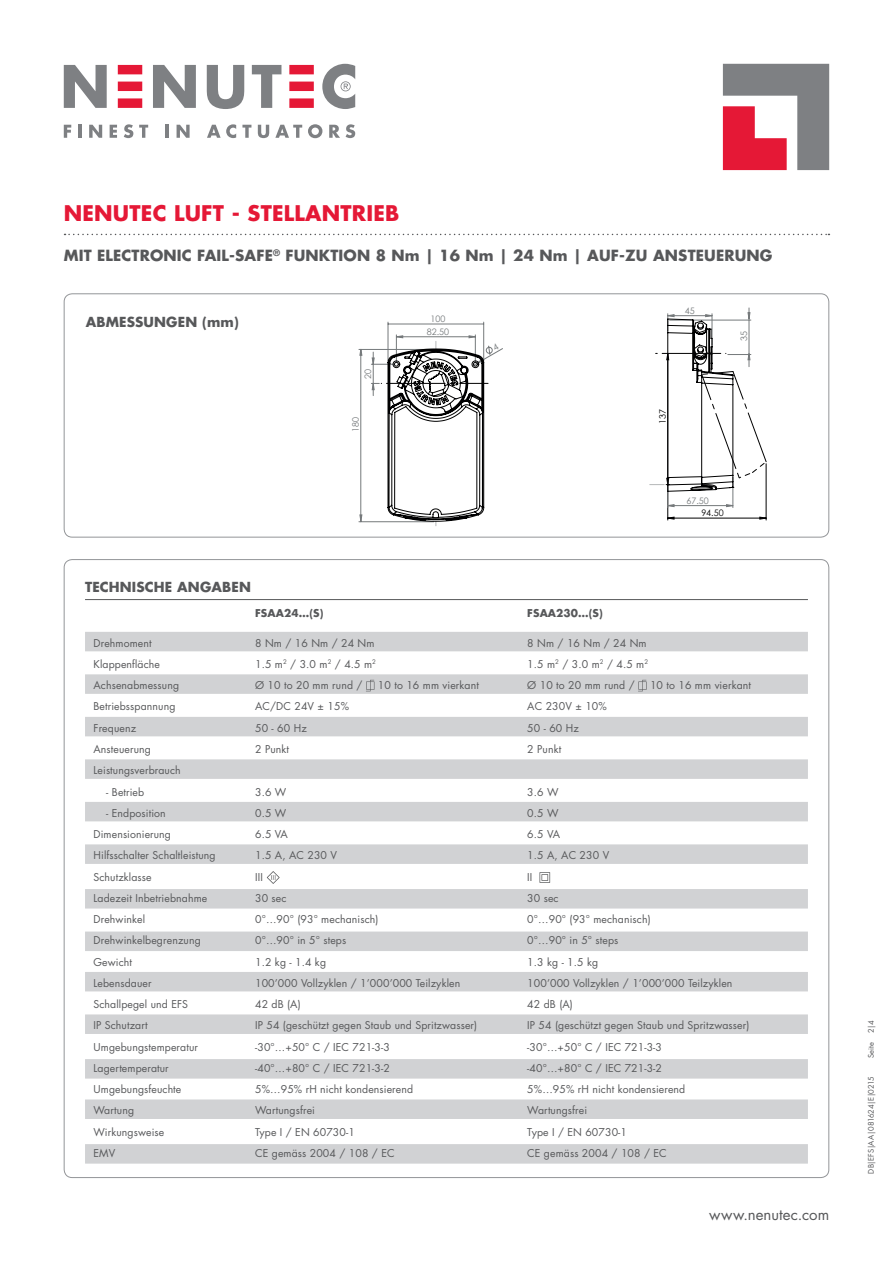
<style>
.page{position:relative;width:893px;height:1263px;background:#fff}
.page>*{position:absolute;margin:0;border:0;box-sizing:border-box;transform-origin:0 0}
.t1{font:700 21px "Futura Std";letter-spacing:.01em;color:#e51836}
.t2{font:700 15px "Futura Std";letter-spacing:.01em;color:#57585a}
.t3{font:15px "Futura Std";color:#57585a}
.t4{font:700 13.5px "Futura Std";letter-spacing:.01em;color:#57585a}
.t5{font:10.5px "Futura Std";letter-spacing:.01em;color:#57585a}
.t6{font:700 10.5px "Futura Std";letter-spacing:.01em;color:#57585a}
.t7{font:9px "Century Gothic";color:#75797b}
.t8{font:9px "Century Gothic";color:#000001}
.t9{font:7.5px "Futura Std";letter-spacing:.005em;color:#57585a}
</style>
<div class="page">
<hr style="left:359px;top:349px;width:75px;height:1px;background:#75797b">
<hr style="left:359px;top:521px;width:75px;height:1px;background:#75797b">
<hr style="left:483px;top:322px;width:1px;height:39px;background:#75797b">
<hr style="left:388px;top:322px;width:1px;height:39px;background:#75797b">
<hr style="left:388px;top:324px;width:96px;height:1px;background:#75797b">
<svg style="left:359px;top:348px;width:4px;height:174px"></svg>
<hr style="left:766px;top:464px;width:1px;height:56px;background:#000001">
<hr style="left:667px;top:479px;width:1px;height:41px;background:#000001">
<svg style="left:667px;top:516px;width:100px;height:4px"></svg>
<svg style="left:650px;top:308px;width:117px;height:200px"></svg>
<hr style="left:85px;top:599px;width:723px;height:1px;background:#57585a">
<div style="left:85px;top:632px;width:723px;height:19px;background:#d1d2d4"></div>
<div style="left:85px;top:674px;width:723px;height:20px;background:#d1d2d4"></div>
<div style="left:85px;top:717px;width:723px;height:19px;background:#d1d2d4"></div>
<div style="left:85px;top:759px;width:723px;height:20px;background:#d1d2d4"></div>
<div style="left:85px;top:802px;width:723px;height:19px;background:#d1d2d4"></div>
<div style="left:85px;top:844px;width:723px;height:20px;background:#d1d2d4"></div>
<div style="left:85px;top:889px;width:723px;height:19px;background:#d1d2d4"></div>
<div style="left:85px;top:931px;width:723px;height:20px;background:#d1d2d4"></div>
<div style="left:85px;top:972px;width:723px;height:19px;background:#d1d2d4"></div>
<div style="left:85px;top:1014px;width:723px;height:20px;background:#d1d2d4"></div>
<div style="left:85px;top:1059px;width:723px;height:19px;background:#d1d2d4"></div>
<div style="left:85px;top:1099px;width:723px;height:20px;background:#d1d2d4"></div>
<div style="left:85px;top:1144px;width:723px;height:19px;background:#d1d2d4"></div>
<svg style="left:366px;top:680px;width:8px;height:11px"></svg>
<svg style="left:638px;top:680px;width:9px;height:11px"></svg>
<svg style="left:267px;top:871px;width:13px;height:13px"></svg>
<svg style="left:539px;top:872px;width:11px;height:11px"></svg>
<div style="left:64px;top:293px;width:765px;height:244px;border:1px solid #939598;border-radius:8px"></div>
<svg style="left:65px;top:234px;width:764px;height:1px"></svg>
<svg style="left:723px;top:64px;width:106px;height:106px"></svg>
<svg style="left:118px;top:65px;width:24px;height:43px"></svg>
<svg style="left:289px;top:65px;width:25px;height:43px"></svg>
<svg style="left:64px;top:65px;width:43px;height:43px"></svg>
<svg style="left:153px;top:65px;width:43px;height:43px"></svg>
<svg style="left:207px;top:65px;width:37px;height:44px"></svg>
<svg style="left:252px;top:65px;width:29px;height:43px"></svg>
<svg style="left:322px;top:64px;width:33px;height:45px"></svg>
<svg style="left:64px;top:125px;width:7px;height:13px"></svg>
<hr style="left:78px;top:125px;width:4px;height:13px;background:#7e8083">
<svg style="left:89px;top:125px;width:13px;height:13px"></svg>
<svg style="left:110px;top:125px;width:7px;height:13px"></svg>
<svg style="left:124px;top:124px;width:9px;height:14px"></svg>
<svg style="left:139px;top:125px;width:9px;height:13px"></svg>
<svg style="left:166px;top:125px;width:3px;height:13px"></svg>
<svg style="left:177px;top:125px;width:13px;height:13px"></svg>
<svg style="left:207px;top:124px;width:29px;height:14px"></svg>
<svg style="left:242px;top:125px;width:9px;height:13px"></svg>
<svg style="left:258px;top:125px;width:11px;height:13px"></svg>
<svg style="left:275px;top:125px;width:27px;height:13px"></svg>
<svg style="left:308px;top:124px;width:14px;height:14px"></svg>
<svg style="left:329px;top:125px;width:11px;height:13px"></svg>
<svg style="left:346px;top:124px;width:9px;height:14px"></svg>
<svg style="left:371px;top:335px;width:132px;height:191px"></svg>
<h1 class="t1" style="left:64px;top:200px;width:337px">NENUTEC LUFT - STELLANTRIEB</h1>
<h2 class="t2" style="left:64px;top:245px;width:710px">MIT ELECTRONIC FAIL-SAFE<sup>®</sup> FUNKTION 8 Nm | 16 Nm | 24 Nm | AUF-ZU ANSTEUERUNG</h2>
<p class="t4" style="left:86px;top:312px;width:154px">ABMESSUNGEN (mm)</p>
<p class="t4" style="left:85px;top:577px;width:167px">TECHNISCHE ANGABEN</p>
<p class="t7" style="left:363px;top:379px;width:11px;rotate:-90deg">20</p>
<p class="t7" style="left:350px;top:432px;width:16px;rotate:-90deg">180</p>
<p class="t7" style="left:431px;top:313px;width:16px">100</p>
<p class="t7" style="left:427px;top:326px;width:24px">82.50</p>
<p class="t6" style="left:255px;top:606px;width:70px">FSAA24…(S)</p>
<p class="t6" style="left:527px;top:606px;width:77px">FSAA230…(S)</p>
<p class="t7" style="left:685px;top:305px;width:11px">45</p>
<p class="t8" style="left:657px;top:424px;width:16px;rotate:-90deg">137</p>
<p class="t7" style="left:738px;top:341px;width:11px;rotate:-90deg">35</p>
<p class="t7" style="left:687px;top:495px;width:24px">67.50</p>
<p class="t8" style="left:701px;top:507px;width:24px">94.50</p>
<p class="t5" style="left:94px;top:636px;width:60px">Drehmoment</p>
<p class="t5" style="left:255px;top:636px;width:121px">8 Nm / 16 Nm / 24 Nm</p>
<p class="t5" style="left:527px;top:636px;width:121px">8 Nm / 16 Nm / 24 Nm</p>
<p class="t5" style="left:94px;top:657px;width:68px">Klappenfläche</p>
<p class="t5" style="left:255px;top:657px;width:122px">1.5 m<sup>2</sup> / 3.0 m<sup>2</sup> / 4.5 m<sup>2</sup></p>
<p class="t5" style="left:527px;top:657px;width:122px">1.5 m<sup>2</sup> / 3.0 m<sup>2</sup> / 4.5 m<sup>2</sup></p>
<p class="t5" style="left:94px;top:679px;width:87px">Achsenabmessung</p>
<p class="t5" style="left:255px;top:679px;width:109px">Ø 10 to 20 mm rund /</p>
<p class="t5" style="left:378px;top:679px;width:102px">10 to 16 mm vierkant</p>
<p class="t5" style="left:527px;top:679px;width:109px">Ø 10 to 20 mm rund /</p>
<p class="t5" style="left:650px;top:679px;width:102px">10 to 16 mm vierkant</p>
<p class="t5" style="left:94px;top:700px;width:83px">Betriebsspannung</p>
<p class="t5" style="left:255px;top:700px;width:95px">AC/DC 24V ± 15%</p>
<p class="t5" style="left:527px;top:700px;width:81px">AC 230V ± 10%</p>
<p class="t5" style="left:94px;top:721px;width:44px">Frequenz</p>
<p class="t5" style="left:255px;top:721px;width:53px">50 - 60 Hz</p>
<p class="t5" style="left:527px;top:721px;width:53px">50 - 60 Hz</p>
<p class="t5" style="left:94px;top:742px;width:59px">Ansteuerung</p>
<p class="t5" style="left:255px;top:742px;width:35px">2 Punkt</p>
<p class="t5" style="left:527px;top:742px;width:35px">2 Punkt</p>
<p class="t5" style="left:94px;top:764px;width:89px">Leistungsverbrauch</p>
<p class="t5" style="left:106px;top:785px;width:39px">- Betrieb</p>
<p class="t5" style="left:255px;top:785px;width:33px">3.6 W</p>
<p class="t5" style="left:527px;top:785px;width:33px">3.6 W</p>
<p class="t5" style="left:106px;top:806px;width:61px">- Endposition</p>
<p class="t5" style="left:255px;top:806px;width:33px">0.5 W</p>
<p class="t5" style="left:527px;top:806px;width:33px">0.5 W</p>
<p class="t5" style="left:94px;top:827px;width:79px">Dimensionierung</p>
<p class="t5" style="left:255px;top:827px;width:34px">6.5 VA</p>
<p class="t5" style="left:527px;top:827px;width:34px">6.5 VA</p>
<p class="t5" style="left:94px;top:849px;width:124px">Hilfsschalter Schaltleistung</p>
<p class="t5" style="left:255px;top:849px;width:83px">1.5 A, AC 230 V</p>
<p class="t5" style="left:527px;top:849px;width:83px">1.5 A, AC 230 V</p>
<p class="t5" style="left:94px;top:870px;width:60px">Schutzklasse</p>
<p class="t5" style="left:255px;top:870px;width:9px">III</p>
<p class="t5" style="left:527px;top:870px;width:7px">II</p>
<p class="t5" style="left:94px;top:891px;width:115px">Ladezeit Inbetriebnahme</p>
<p class="t5" style="left:255px;top:891px;width:33px">30 sec</p>
<p class="t5" style="left:527px;top:891px;width:33px">30 sec</p>
<p class="t5" style="left:94px;top:912px;width:53px">Drehwinkel</p>
<p class="t5" style="left:255px;top:912px;width:125px">0°…90° (93° mechanisch)</p>
<p class="t5" style="left:527px;top:912px;width:125px">0°…90° (93° mechanisch)</p>
<p class="t5" style="left:94px;top:934px;width:109px">Drehwinkelbegrenzung</p>
<p class="t5" style="left:255px;top:934px;width:93px">0°…90° in 5° steps</p>
<p class="t5" style="left:527px;top:934px;width:93px">0°…90° in 5° steps</p>
<p class="t5" style="left:94px;top:955px;width:40px">Gewicht</p>
<p class="t5" style="left:255px;top:955px;width:72px">1.2 kg - 1.4 kg</p>
<p class="t5" style="left:527px;top:955px;width:72px">1.3 kg - 1.5 kg</p>
<p class="t5" style="left:94px;top:976px;width:60px">Lebensdauer</p>
<p class="t5" style="left:255px;top:976px;width:207px">100’000 Vollzyklen / 1’000’000 Teilzyklen</p>
<p class="t5" style="left:527px;top:976px;width:207px">100’000 Vollzyklen / 1’000’000 Teilzyklen</p>
<p class="t5" style="left:94px;top:997px;width:96px">Schallpegel und EFS</p>
<p class="t5" style="left:255px;top:997px;width:47px">42 dB (A)</p>
<p class="t5" style="left:527px;top:997px;width:47px">42 dB (A)</p>
<p class="t5" style="left:94px;top:1019px;width:56px">IP Schutzart</p>
<p class="t5" style="left:255px;top:1019px;width:224px">IP 54 (geschützt gegen Staub und Spritzwasser)</p>
<p class="t5" style="left:527px;top:1019px;width:224px">IP 54 (geschützt gegen Staub und Spritzwasser)</p>
<p class="t5" style="left:94px;top:1040px;width:106px">Umgebungstemperatur</p>
<p class="t5" style="left:255px;top:1040px;width:136px">-30°…+50° C / IEC 721-3-3</p>
<p class="t5" style="left:527px;top:1040px;width:136px">-30°…+50° C / IEC 721-3-3</p>
<p class="t5" style="left:94px;top:1061px;width:77px">Lagertemperatur</p>
<p class="t5" style="left:255px;top:1061px;width:136px">-40°…+80° C / IEC 721-3-2</p>
<p class="t5" style="left:527px;top:1061px;width:136px">-40°…+80° C / IEC 721-3-2</p>
<p class="t5" style="left:94px;top:1082px;width:89px">Umgebungsfeuchte</p>
<p class="t5" style="left:255px;top:1082px;width:160px">5%…95% rH nicht kondensierend</p>
<p class="t5" style="left:527px;top:1082px;width:160px">5%…95% rH nicht kondensierend</p>
<p class="t5" style="left:94px;top:1104px;width:42px">Wartung</p>
<p class="t5" style="left:255px;top:1104px;width:61px">Wartungsfrei</p>
<p class="t5" style="left:527px;top:1104px;width:61px">Wartungsfrei</p>
<p class="t5" style="left:94px;top:1125px;width:72px">Wirkungsweise</p>
<p class="t5" style="left:255px;top:1125px;width:101px">Type I / EN 60730-1</p>
<p class="t5" style="left:527px;top:1125px;width:101px">Type I / EN 60730-1</p>
<p class="t5" style="left:94px;top:1146px;width:23px">EMV</p>
<p class="t5" style="left:255px;top:1146px;width:141px">CE gemäss 2004 / 108 / EC</p>
<p class="t5" style="left:527px;top:1146px;width:141px">CE gemäss 2004 / 108 / EC</p>
<h2 class="t3" style="left:709px;top:1205px;width:121px">www.nenutec.com</h2>
<p class="t9" style="left:866px;top:1058px;width:39px;rotate:-90deg">Seite 2|4</p>
<p class="t9" style="left:866px;top:1174px;width:99px;rotate:-90deg">DB|EFS|AA|081624|E|0215</p>
</div>
